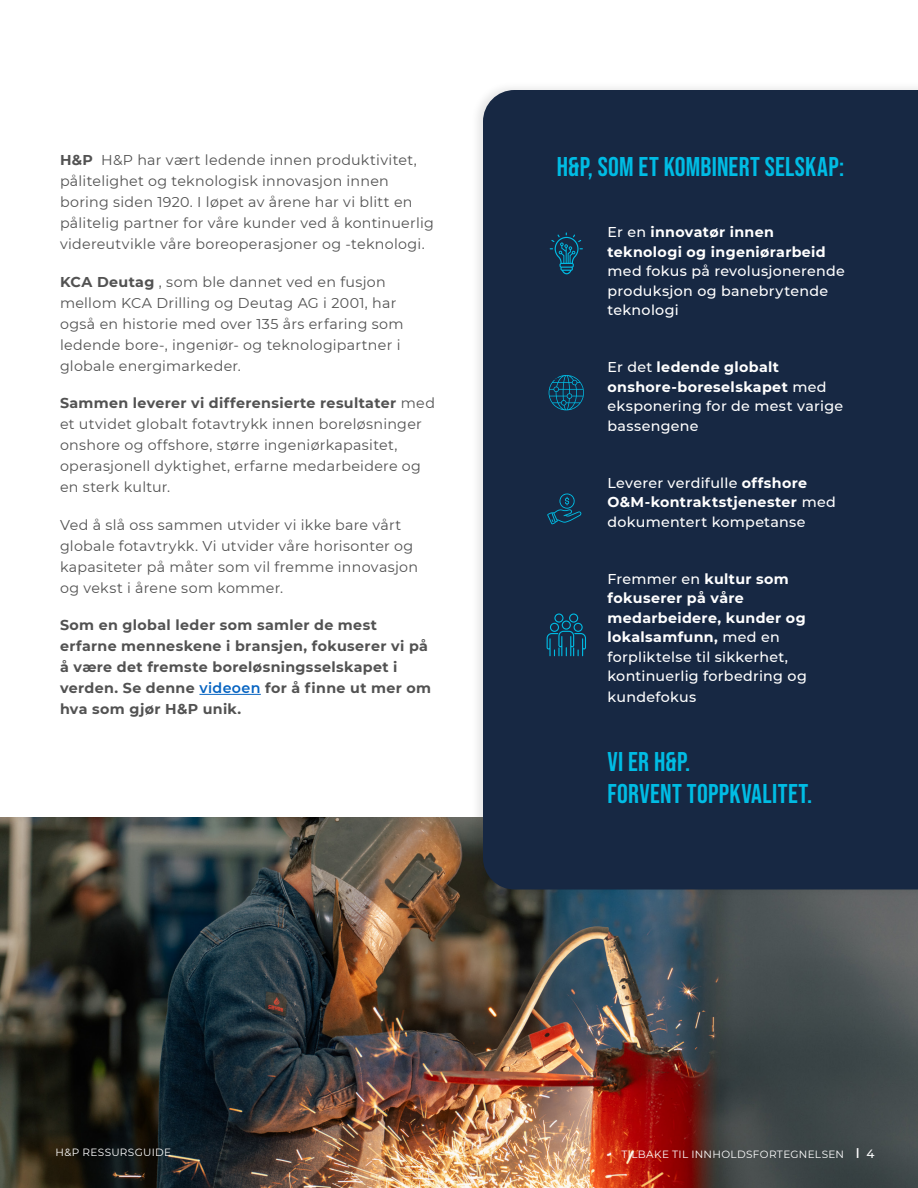
<style>
.page{position:relative;width:918px;height:1188px;background:#fff}
.page>*{position:absolute;margin:0;border:0;box-sizing:border-box;transform-origin:0 0}
.List_Paragraph{font:27px "Bebas Neue";letter-spacing:.01em;color:#00bce4}
.t1{font:14.25px/21px "Montserrat";letter-spacing:.02em;color:#525252}
.List_Paragraph-2{font:500 14.25px/19.5px "Montserrat";letter-spacing:.02em;color:#fff}
.t2{font:700 14.25px/21px "Montserrat";letter-spacing:.025em;color:#525252}
.t3{font:10.5px "Montserrat";letter-spacing:.035em;color:#fff}
.s1{font-weight:700}
.s2{font-weight:600;color:#0563c1}
.s3{font-weight:500;font-size:12px}
</style>
<div class="page">
<img style="left:0;top:818px;width:918px;height:370px">
<hr style="left:199px;top:694px;width:62px;height:1px;background:#0563c1">
<div style="left:470px;top:81px;width:448px;height:816px;background:#000;opacity:.1"></div>
<div style="left:483px;top:90px;width:435px;height:800px;background:#172843"></div>
<svg style="left:550px;top:233px;width:33px;height:41px"></svg>
<svg style="left:549px;top:375px;width:35px;height:35px"></svg>
<svg style="left:547px;top:614px;width:39px;height:42px;background:#114967"></svg>
<svg style="left:547px;top:493px;width:35px;height:31px"></svg>
<p class="t1" style="left:60px;top:149px;width:375px"><span class="s1">H&amp;P</span> H&amp;P har vært ledende innen produktivitet, pålitelighet og teknologisk innovasjon innen boring siden 1920. I løpet av årene har vi blitt en pålitelig partner for våre kunder ved å kontinuerlig videreutvikle våre boreoperasjoner og -teknologi.</p>
<p class="t1" style="left:60px;top:271px;width:345px"><span class="s1">KCA Deutag</span> , som ble dannet ved en fusjon mellom KCA Drilling og Deutag AG i 2001, har også en historie med over 135 års erfaring som ledende bore-, ingeniør- og teknologipartner i globale energimarkeder.</p>
<p class="t1" style="left:60px;top:392px;width:377px"><span class="s1">Sammen leverer vi differensierte resultater</span> med et utvidet globalt fotavtrykk innen boreløsninger onshore og offshore, større ingeniørkapasitet, operasjonell dyktighet, erfarne medarbeidere og en sterk kultur.</p>
<p class="t1" style="left:60px;top:514px;width:360px">Ved å slå oss sammen utvider vi ikke bare vårt globale fotavtrykk. Vi utvider våre horisonter og kapasiteter på måter som vil fremme innovasjon og vekst i årene som kommer.</p>
<p class="t2" style="left:60px;top:614px;width:373px">Som en global leder som samler de mest erfarne menneskene i bransjen, fokuserer vi på å være det fremste boreløsningsselskapet i verden. Se denne <span class="s2">videoen</span> for å finne ut mer om hva som gjør H&amp;P unik.</p>
<p class="List_Paragraph" style="left:557px;top:151px;width:289px">H&amp;P, SOM ET KOMBINERT SELSKAP:</p>
<p class="List_Paragraph-2" style="left:608px;top:222px;width:239px">Er en <span class="s1">innovatør innen teknologi og ingeniørarbeid </span>med fokus på revolusjonerende produksjon og banebrytende teknologi</p>
<p class="List_Paragraph-2" style="left:608px;top:357px;width:237px">Er det <span class="s1">ledende globalt onshore-boreselskapet</span> med eksponering for de mest varige bassengene</p>
<p class="List_Paragraph-2" style="left:608px;top:472px;width:230px">Leverer verdifulle <span class="s1">offshore<br>O&amp;M-kontraktstjenester</span> med dokumentert kompetanse</p>
<p class="List_Paragraph-2" style="left:608px;top:568px;width:201px">Fremmer en <span class="s1">kultur som fokuserer på våre medarbeidere, kunder og lokalsamfunn,</span> med en forpliktelse til sikkerhet, kontinuerlig forbedring og</p>
<p class="List_Paragraph-2" style="left:608px;top:687px;width:90px">kundefokus</p>
<p class="List_Paragraph" style="left:608px;top:747px;width:84px">VI ER H&amp;P.</p>
<p class="List_Paragraph" style="left:608px;top:778px;width:206px">FORVENT TOPPKVALITET.</p>
<p class="t3" style="left:56px;top:1145px;width:117px">H&amp;P RESSURSGUIDE</p>
<p class="t3" style="left:621px;top:1147px;width:255px">TILBAKE TIL INNHOLDSFORTEGNELSEN <span class="s1">|</span> <span class="s3">4</span></p>
</div>
